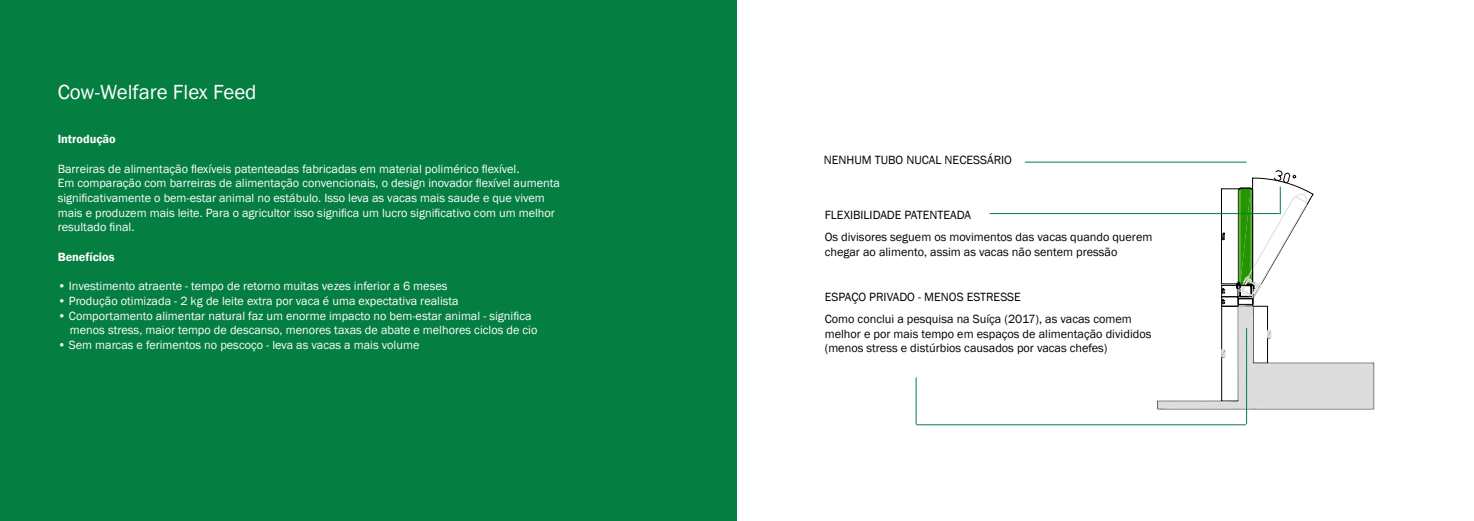
<style>
.page{position:relative;width:1474px;height:521px;background:#fff}
.page>*{position:absolute;margin:0;border:0;box-sizing:border-box;transform-origin:0 0}
.t1{font:21px "Franklin Gothic";color:#fff}
.t2{font:12.25px/14.7px "Franklin Gothic";color:#fff}
.t3{font:12.25px/22.1px "Franklin Gothic";color:#000}
.t4{font:600 12.25px "Franklin Gothic";color:#fff}
</style>
<div class="page">
<svg style="left:1129px;top:161px;width:246px;height:265px"></svg>
<hr style="left:1024px;top:162px;width:222px;height:1px;background:#047e41">
<hr style="left:1246px;top:328px;width:1px;height:96px;background:#047e41">
<hr style="left:989px;top:213px;width:290px;height:1px;background:#047e41">
<hr style="left:916px;top:424px;width:329px;height:1px;background:#047e41">
<hr style="left:915px;top:377px;width:1px;height:47px;background:#047e41">
<svg style="left:1157px;top:170px;width:217px;height:239px"></svg>
<div style="left:0;top:0;width:737px;height:521px;background:#047e41"></div>
<h1 class="t1" style="left:58px;top:79px;width:200px">Cow-Welfare Flex Feed</h1>
<p class="t4" style="left:58px;top:131px;width:60px">Introdução</p>
<p class="t2" style="left:58px;top:161px;width:504px">Barreiras de alimentação flexíveis patenteadas fabricadas em material polimérico flexível.<br>Em comparação com barreiras de alimentação convencionais, o design inovador flexível aumenta significativamente o bem-estar animal no estábulo. Isso leva as vacas mais saude e que vivem mais e produzem mais leite. Para o agricultor isso significa um lucro significativo com um melhor resultado final.</p>
<p class="t4" style="left:58px;top:249px;width:58px">Benefícios</p>
<p class="t2" style="left:58px;top:279px;width:391px">• Investimento atraente - tempo de retorno muitas vezes inferior a 6 meses</p>
<p class="t2" style="left:58px;top:294px;width:402px">• Produção otimizada - 2 kg de leite extra por vaca é uma expectativa realista</p>
<p class="t2" style="left:70px;top:308px;width:469px;text-indent:-12px">• Comportamento alimentar natural faz um enorme impacto no bem-estar animal - significa menos stress, maior tempo de descanso, menores taxas de abate e melhores ciclos de cio</p>
<p class="t2" style="left:58px;top:338px;width:363px">• Sem marcas e ferimentos no pescoço - leva as vacas a mais volume</p>
<p class="t3" style="left:823px;top:149px;width:190px">NENHUM TUBO NUCAL NECESSÁRIO</p>
<p class="t3" style="left:824px;top:204px;width:329px">FLEXIBILIDADE PATENTEADA<br>Os divisores seguem os movimentos das vacas quando querem</p>
<p class="t3" style="left:824px;top:241px;width:294px">chegar ao alimento, assim as vacas não sentem pressão</p>
<p class="t3" style="left:824px;top:286px;width:308px">ESPAÇO PRIVADO - MENOS ESTRESSE<br>Como conclui a pesquisa na Suíça (2017), as vacas comem</p>
<p class="t3" style="left:824px;top:326px;width:328px;line-height:14.7px">melhor e por mais tempo em espaços de alimentação divididos (menos stress e distúrbios causados por vacas chefes)</p>
</div>
